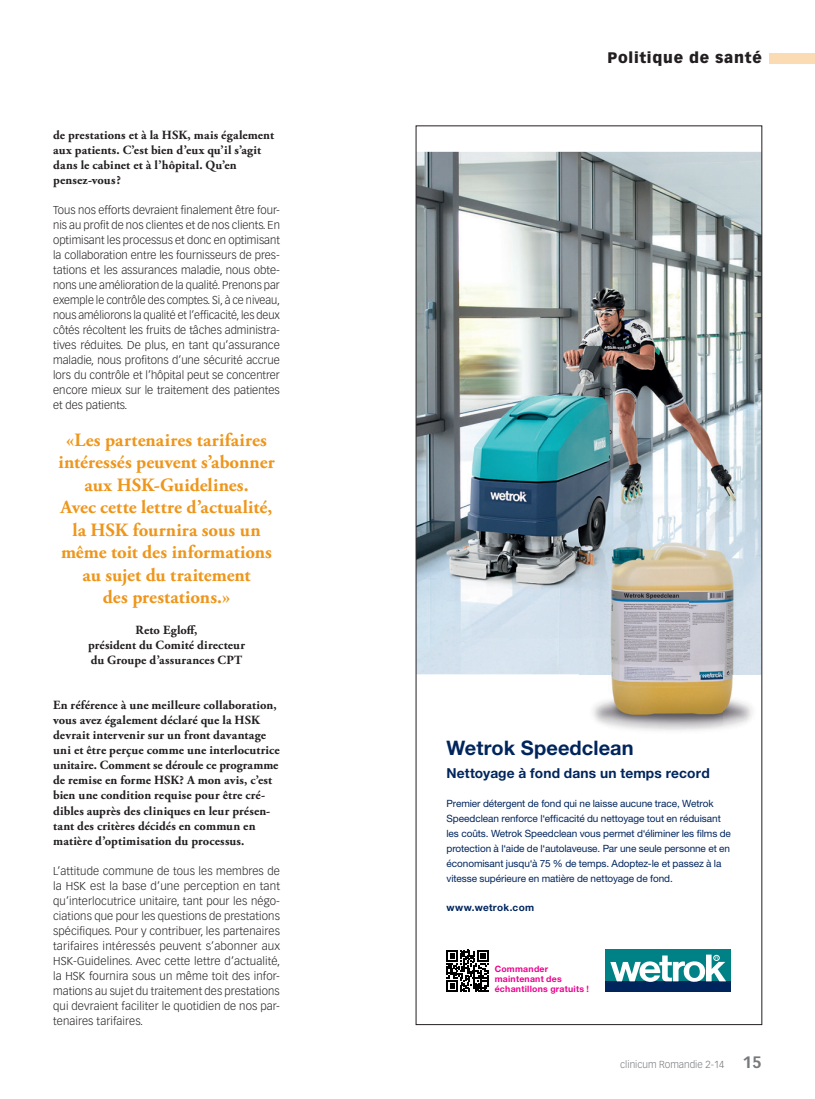
<style>
.page{position:relative;width:815px;height:1099px;background:#fff}
.page>*{position:absolute;margin:0;border:0;box-sizing:border-box;transform-origin:0 0}
.t1{font:700 20px "Helvetica Neue LT Pro";letter-spacing:.005em;color:#00255d}
.t2{font:700 18.75px/22.5px "Adobe Garamond Pro";letter-spacing:.005em;color:#ee961c;text-align:center}
.t3{font:900 15px "Vectora LT Std";letter-spacing:.05em;color:#231f20}
.t4{font:700 13.75px "Helvetica Neue LT Pro";letter-spacing:.01em;color:#00255d}
.t5{font:700 12.5px/15px "Adobe Garamond Pro";letter-spacing:.01em;color:#231f20}
.t6{font:300 11.25px/15px "Vectora LT Std";color:#231f20;text-align:justify}
.t7{font:10px/15px "Helvetica Neue LT Pro";letter-spacing:-.005em;color:#00255d}
.t8{font:300 10px "Vectora LH";color:#76787b}
.t9{font:700 10px "Helvetica Neue LT Pro";letter-spacing:.03em;color:#00255d}
.t10{font:700 8.75px/10px "Helvetica Neue LT Pro";letter-spacing:.025em;color:#ed028c}
.s1{font-weight:700;font-size:16.25px}
</style>
<div class="page">
<div style="left:770px;top:53px;width:45px;height:10px;background:#fbdbb3"></div>
<div style="left:605px;top:981px;width:126px;height:11px;background:#00255d"></div>
<div style="left:605px;top:949px;width:126px;height:32px;background:#008185"></div>
<svg style="left:610px;top:954px;width:116px;height:28px"></svg>
<svg style="left:446px;top:949px;width:43px;height:43px"></svg>
<img style="left:418px;top:152px;width:342px;height:522px">
<img style="left:580px;top:512px;width:180px;height:219px">
<p class="t5" style="left:53px;top:128px;width:222px">de prestations et à la HSK, mais également aux patients. C’est bien d’eux qu’il s’agit dans le cabinet et à l’hôpital. Qu’en pensez-vous?</p>
<p class="t6" style="left:53px;top:203px;width:229px">Tous nos efforts devraient finalement être four&shy;nis au profit de nos clientes et de nos clients. En optimisant les processus et donc en optimisant la collaboration entre les fournisseurs de pres&shy;tations et les assurances maladie, nous obte&shy;nons une amélioration de la qualité. Prenons par exemple le contrôle des comptes. Si, à ce niveau, nous améliorons la qualité et l’efficacité, les deux côtés récoltent les fruits de tâches administra&shy;tives réduites. De plus, en tant qu’assurance maladie, nous profitons d’une sécurité accrue lors du contrôle et l’hôpital peut se concentrer encore mieux sur le traitement des patientes et des patients.</p>
<h2 class="t2" style="left:58px;top:429px;width:218px">«Les partenaires tarifaires intéressés peuvent s’abonner aux HSK-Guidelines.<br>Avec cette lettre d’actualité, la HSK fournira sous un même toit des informations au sujet du traitement<br>des prestations.»</h2>
<p class="t5" style="left:88px;top:623px;width:158px;text-align:center">Reto Egloff,<br>président du Comité directeur du Groupe d’assurances CPT</p>
<p class="t5" style="left:53px;top:698px;width:228px">En référence à une meilleure collaboration, vous avez également déclaré que la HSK devrait intervenir sur un front davantage uni et être perçue comme une interlocutrice unitaire. Comment se déroule ce programme de remise en forme HSK? A mon avis, c’est bien une condition requise pour être cré&shy;dibles auprès des cliniques en leur présen&shy;tant des critères décidés en commun en matière d’optimisation du processus.</p>
<p class="t6" style="left:53px;top:863px;width:229px">L’attitude commune de tous les membres de la HSK est la base d’une perception en tant qu’interlocutrice unitaire, tant pour les négo&shy;ciations que pour les questions de prestations spécifiques. Pour y contribuer, les partenaires tarifaires intéressés peuvent s’abonner aux HSK-Guidelines. Avec cette lettre d’actualité, la HSK fournira sous un même toit des infor&shy;mations au sujet du traitement des prestations qui devraient faciliter le quotidien de nos par&shy;tenaires tarifaires.</p>
<h3 class="t3" style="left:608px;top:49px;width:156px">Politique de santé</h3>
<h1 class="t1" style="left:446px;top:735px;width:189px">Wetrok Speedclean</h1>
<p class="t4" style="left:446px;top:764px;width:265px">Nettoyage à fond dans un temps record</p>
<p class="t7" style="left:446px;top:796px;width:286px">Premier détergent de fond qui ne laisse aucune trace, Wetrok Speedclean renforce l‘efficacité du nettoyage tout en réduisant les coûts. Wetrok Speedclean vous permet d‘éliminer les films de protection à l‘aide de l‘autolaveuse. Par une seule personne et en économisant jusqu‘à 75 % de temps. Adoptez-le et passez à la vitesse supérieure en matière de nettoyage de fond.</p>
<p class="t9" style="left:446px;top:901px;width:89px">www.wetrok.com</p>
<p class="t10" style="left:495px;top:963px;width:96px">Commander maintenant des échantillons gratuits !</p>
<p class="t8" style="left:620px;top:1058px;width:143px">clinicum Romandie 2-14 <span class="s1">15</span></p>
</div>
